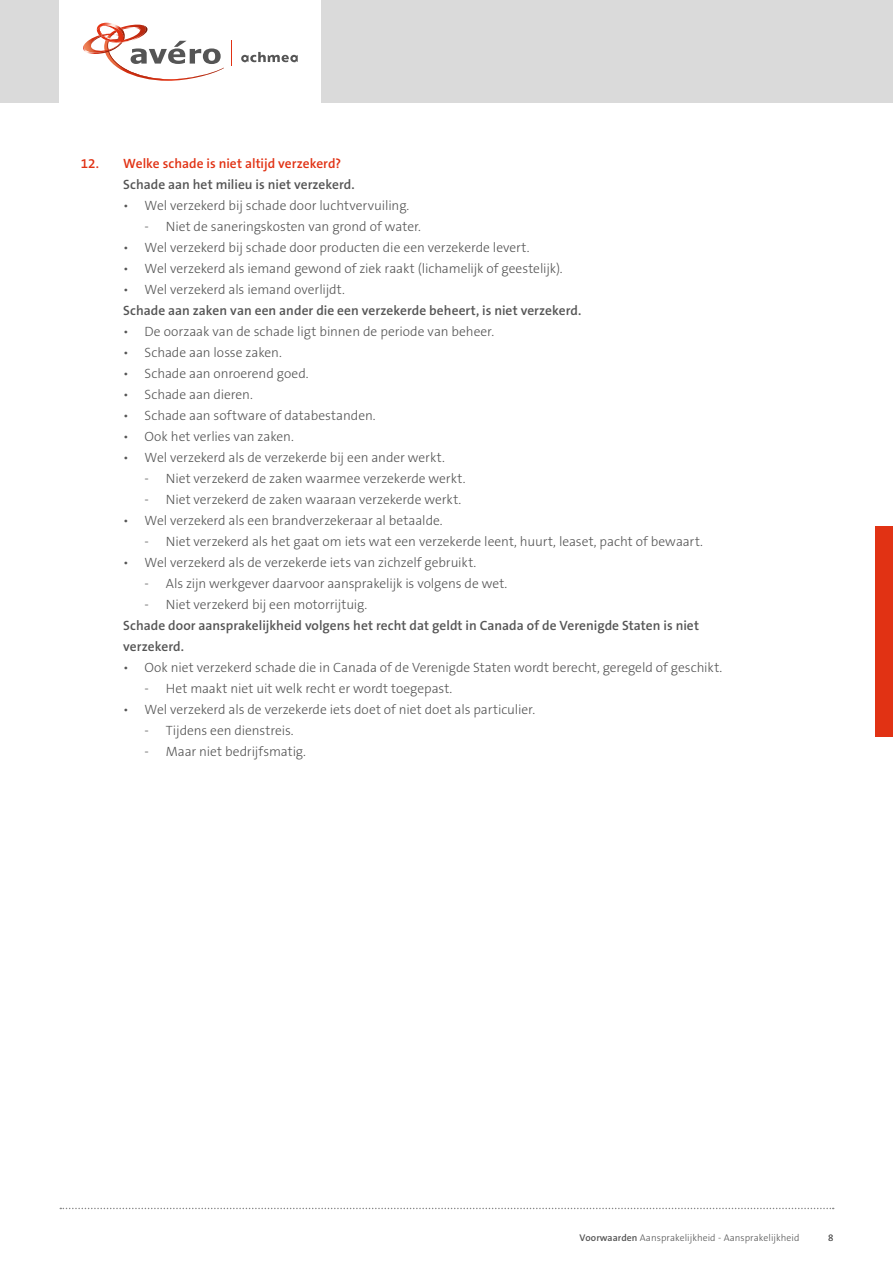
<style>
.page{position:relative;width:893px;height:1263px;background:#fff}
.page>*{position:absolute;margin:0;border:0;box-sizing:border-box;transform-origin:0 0}
.t1{font:300 13.5px "The Sans B3";letter-spacing:-.005em;color:#555}
.t2{font:600 13.5px/21px "The Sans B6";color:#555}
.t3{font:600 13.5px "The Sans B6";color:#e13214}
.t4{font:300 9.75px "The Sans B3";letter-spacing:.005em;color:#555}
.s1{font-family:"The Sans B6";font-weight:600}
</style>
<div class="page">
<div style="left:0;top:0;width:893px;height:103px;background:#dadada"></div>
<div style="left:60px;top:0;width:261px;height:103px;background:#fff"></div>
<svg style="left:241px;top:52px;width:57px;height:10px"></svg>
<svg style="left:83px;top:22px;width:141px;height:59px"></svg>
<svg style="left:231px;top:41px;width:1px;height:25px"></svg>
<svg style="left:60px;top:1208px;width:774px;height:1px"></svg>
<div style="left:876px;top:526px;width:17px;height:211px;background:#e13214"></div>
<p class="t3" style="left:81px;top:156px;width:262px">12. Welke schade is niet altijd verzekerd?</p>
<p class="t2" style="left:123px;top:175px;width:233px">Schade aan het milieu is niet verzekerd.</p>
<p class="t1" style="left:123px;top:199px;width:288px">• Wel verzekerd bij schade door luchtvervuiling.</p>
<p class="t1" style="left:145px;top:220px;width:278px">- Niet de saneringskosten van grond of water.</p>
<p class="t1" style="left:123px;top:241px;width:408px">• Wel verzekerd bij schade door producten die een verzekerde levert.</p>
<p class="t1" style="left:123px;top:262px;width:441px">• Wel verzekerd als iemand gewond of ziek raakt (lichamelijk of geestelijk).</p>
<p class="t1" style="left:123px;top:283px;width:223px">• Wel verzekerd als iemand overlijdt.</p>
<p class="t2" style="left:123px;top:301px;width:460px">Schade aan zaken van een ander die een verzekerde beheert, is niet verzekerd.</p>
<p class="t1" style="left:123px;top:325px;width:372px">• De oorzaak van de schade ligt binnen de periode van beheer.</p>
<p class="t1" style="left:123px;top:346px;width:160px">• Schade aan losse zaken.</p>
<p class="t1" style="left:123px;top:367px;width:187px">• Schade aan onroerend goed.</p>
<p class="t1" style="left:123px;top:388px;width:131px">• Schade aan dieren.</p>
<p class="t1" style="left:123px;top:409px;width:254px">• Schade aan software of databestanden.</p>
<p class="t1" style="left:123px;top:430px;width:172px">• Ook het verlies van zaken.</p>
<p class="t1" style="left:123px;top:451px;width:323px">• Wel verzekerd als de verzekerde bij een ander werkt.</p>
<p class="t1" style="left:145px;top:472px;width:322px">- Niet verzekerd de zaken waarmee verzekerde werkt.</p>
<p class="t1" style="left:145px;top:493px;width:318px">- Niet verzekerd de zaken waaraan verzekerde werkt.</p>
<p class="t1" style="left:123px;top:514px;width:321px">• Wel verzekerd als een brandverzekeraar al betaalde.</p>
<p class="t1" style="left:145px;top:535px;width:560px">- Niet verzekerd als het gaat om iets wat een verzekerde leent, huurt, leaset, pacht of bewaart.</p>
<p class="t1" style="left:123px;top:556px;width:354px">• Wel verzekerd als de verzekerde iets van zichzelf gebruikt.</p>
<p class="t1" style="left:145px;top:577px;width:364px">- Als zijn werkgever daarvoor aansprakelijk is volgens de wet.</p>
<p class="t1" style="left:145px;top:598px;width:224px">- Niet verzekerd bij een motorrijtuig.</p>
<p class="t2" style="left:123px;top:616px;width:577px">Schade door aansprakelijkheid volgens het recht dat geldt in Canada of de Verenigde Staten is niet verzekerd.</p>
<p class="t1" style="left:123px;top:661px;width:600px">• Ook niet verzekerd schade die in Canada of de Verenigde Staten wordt berecht, geregeld of geschikt.</p>
<p class="t1" style="left:145px;top:682px;width:309px">- Het maakt niet uit welk recht er wordt toegepast.</p>
<p class="t1" style="left:123px;top:703px;width:413px">• Wel verzekerd als de verzekerde iets doet of niet doet als particulier.</p>
<p class="t1" style="left:145px;top:724px;width:151px">- Tijdens een dienstreis.</p>
<p class="t1" style="left:145px;top:745px;width:163px">- Maar niet bedrijfsmatig.</p>
<p class="t4" style="left:579px;top:1233px;width:221px"><span class="s1">Voorwaarden</span> Aansprakelijkheid - Aansprakelijkheid</p>
<p class="t4" style="left:828px;top:1233px;width:7px">8</p>
</div>
